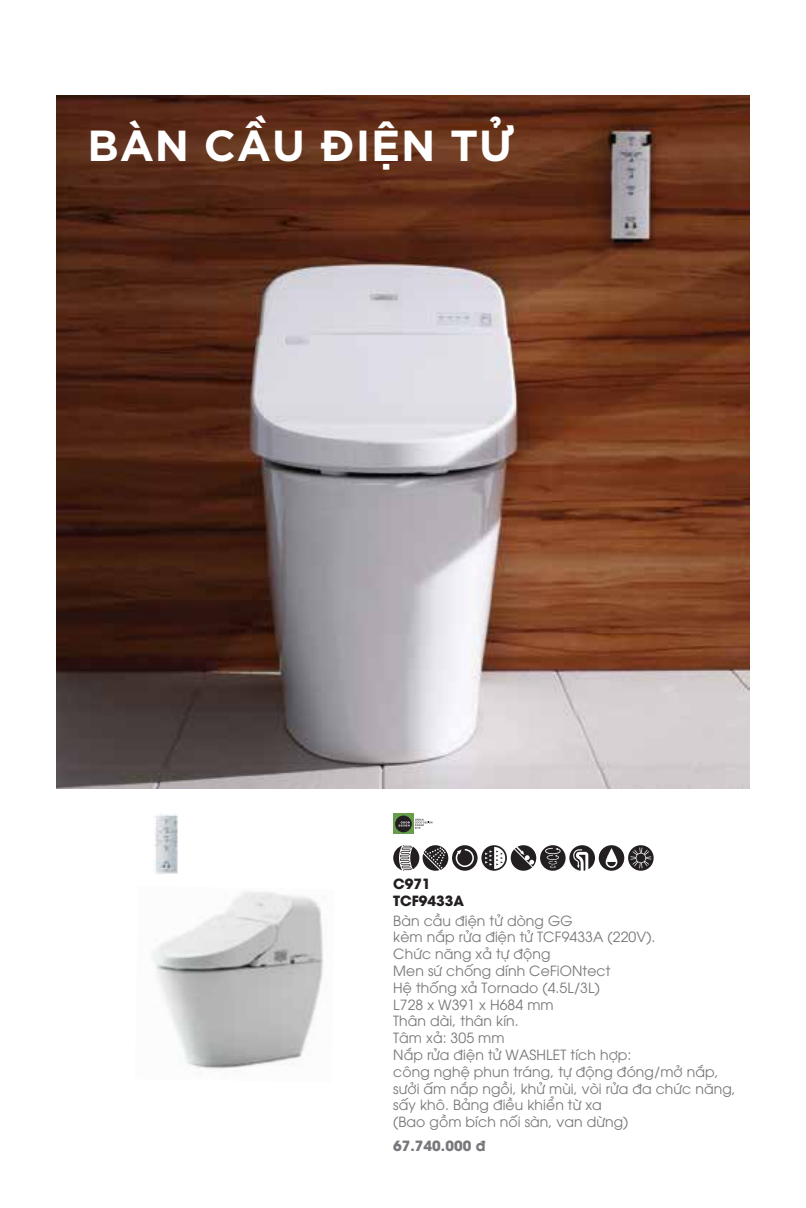
<style>
.page{position:relative;width:806px;height:1208px;background:#fff}
.page>*{position:absolute;margin:0;border:0;box-sizing:border-box;transform-origin:0 0}
.t1{font:700 43.4px "SVN Gotham";letter-spacing:.02em;color:#fff}
.t2{font:14px/16.8px "UTM Avo";letter-spacing:.005em;color:#77787b}
.t3{font:700 14px/16.8px "UTM Avo";color:#231f20}
.t4{font:700 14px "UTM Avo";color:#77787b}
</style>
<div class="page">
<img style="left:153px;top:891px;width:171px;height:178px">
<img style="left:154px;top:813px;width:24px;height:61px">
<svg style="left:393px;top:845px;width:261px;height:26px"></svg>
<div style="left:393px;top:813px;width:20px;height:21px;background:#679d4d"></div>
<svg style="left:395px;top:815px;width:16px;height:17px"></svg>
<svg style="left:398px;top:819px;width:34px;height:10px"></svg>
<img style="left:57px;top:96px;width:692px;height:692px">
<p class="t1" style="left:87px;top:111px;width:428px">BÀN CẦU ĐIỆN TỬ</p>
<p class="t3" style="left:393px;top:874px;width:72px">C971<br>TCF9433A</p>
<p class="t2" style="left:393px;top:910px;width:344px">Bàn cầu điện tử dòng GG<br>kèm nắp rửa điện tử TCF9433A (220V).<br>Chức năng xả tự động<br>Men sứ chống dính CeFiONtect<br>Hệ thống xả Tornado (4.5L/3L)<br>L728 x W391 x H684 mm<br>Thân dài, thân kín.<br>Tâm xả: 305 mm<br>Nắp rửa điện tử WASHLET tích hợp:<br>công nghệ phun tráng, tự động đóng/mở nắp, sưởi ấm nắp ngồi, khử mùi, vòi rửa đa chức năng, sấy khô. Bảng điều khiển từ xa<br>(Bao gồm bích nối sàn, van dừng)</p>
<p class="t4" style="left:393px;top:1134px;width:94px">67.740.000 đ</p>
</div>
